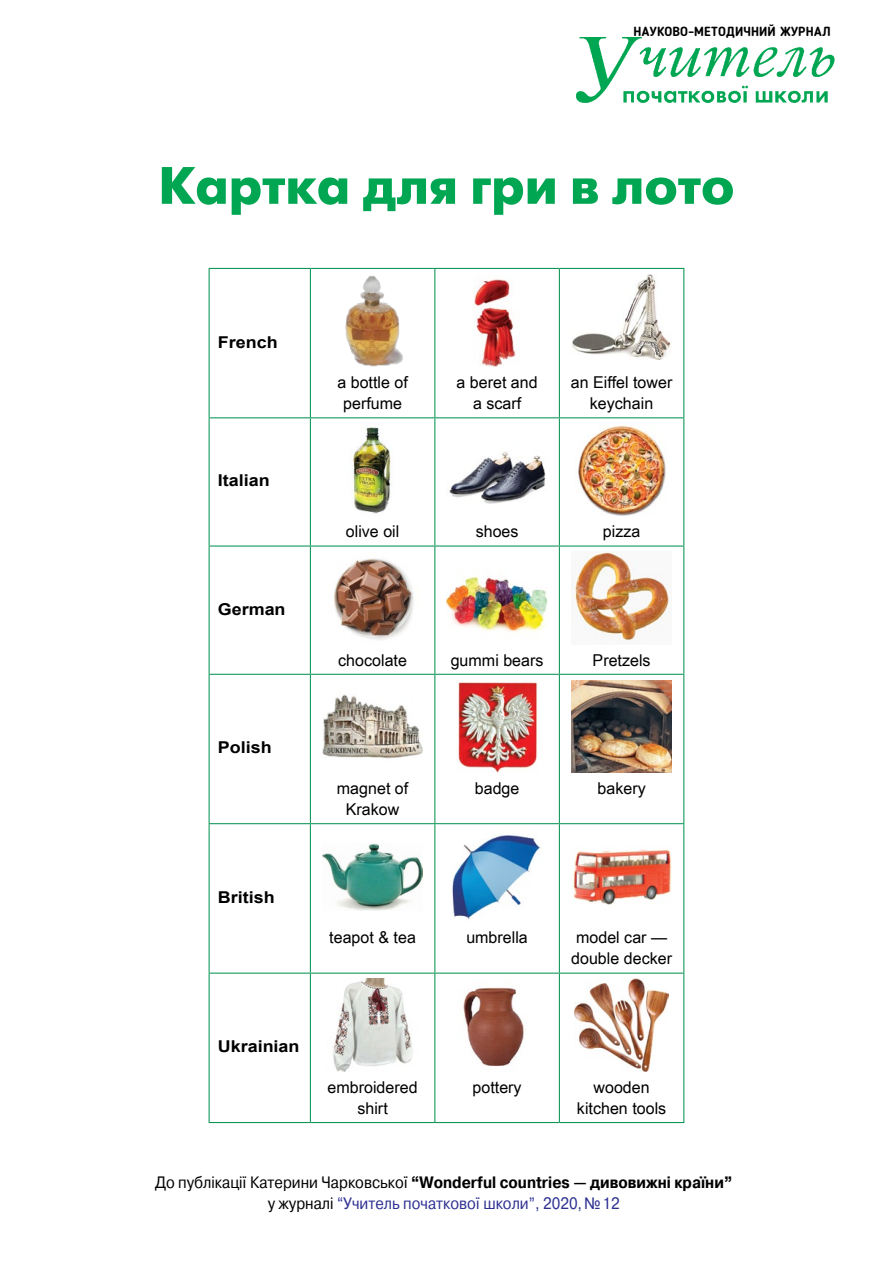
<style>
.page{position:relative;width:893px;height:1263px;background:#fff}
.page>*{position:absolute;margin:0;border:0;box-sizing:border-box;transform-origin:0 0}
.Подзаголовок2__копия{font:700 52.5px "Futuris C";color:#00a651}
.t1{font:16.5px/21.5px "Pragmatica C";color:#000;text-align:center;scale:.9 1}
.Текст_-табл{font:16.35px/21.1px "Arial Narrow";color:#000;text-align:center;scale:1.2 1}
.Текст_-табл-2{font:700 16.35px "Arial";color:#000;scale:1.1 1}
.t2{font:700 12.9px "Blogger Sans";letter-spacing:.02em;color:#000}
.s1{font-weight:700}
.s2{color:#2e3092}
</style>
<div class="page">
<img style="left:576px;top:38px;width:259px;height:65px">
<hr style="left:209px;top:268px;width:101px;height:1px;background:#00904d">
<hr style="left:209px;top:269px;width:1px;height:148px;background:#00904d">
<hr style="left:310px;top:268px;width:125px;height:1px;background:#00904d">
<hr style="left:310px;top:269px;width:1px;height:148px;background:#00904d">
<hr style="left:435px;top:268px;width:124px;height:1px;background:#00904d">
<hr style="left:434px;top:269px;width:1px;height:148px;background:#00904d">
<hr style="left:559px;top:268px;width:125px;height:1px;background:#00904d">
<hr style="left:559px;top:269px;width:1px;height:148px;background:#00904d">
<hr style="left:683px;top:269px;width:1px;height:148px;background:#00904d">
<hr style="left:209px;top:417px;width:101px;height:1px;background:#00904d">
<hr style="left:209px;top:418px;width:1px;height:127px;background:#00904d">
<hr style="left:310px;top:417px;width:125px;height:1px;background:#00904d">
<hr style="left:310px;top:418px;width:1px;height:127px;background:#00904d">
<hr style="left:435px;top:417px;width:124px;height:1px;background:#00904d">
<hr style="left:434px;top:418px;width:1px;height:127px;background:#00904d">
<hr style="left:559px;top:417px;width:125px;height:1px;background:#00904d">
<hr style="left:559px;top:418px;width:1px;height:127px;background:#00904d">
<hr style="left:683px;top:418px;width:1px;height:127px;background:#00904d">
<hr style="left:209px;top:545px;width:101px;height:2px;background:#00904d">
<hr style="left:209px;top:547px;width:1px;height:127px;background:#00904d">
<hr style="left:310px;top:545px;width:125px;height:2px;background:#00904d">
<hr style="left:310px;top:547px;width:1px;height:127px;background:#00904d">
<hr style="left:435px;top:545px;width:124px;height:2px;background:#00904d">
<hr style="left:434px;top:547px;width:1px;height:127px;background:#00904d">
<hr style="left:559px;top:545px;width:125px;height:2px;background:#00904d">
<hr style="left:559px;top:547px;width:1px;height:127px;background:#00904d">
<hr style="left:683px;top:547px;width:1px;height:127px;background:#00904d">
<hr style="left:209px;top:674px;width:101px;height:1px;background:#00904d">
<hr style="left:209px;top:675px;width:1px;height:148px;background:#00904d">
<hr style="left:310px;top:674px;width:125px;height:1px;background:#00904d">
<hr style="left:310px;top:675px;width:1px;height:148px;background:#00904d">
<hr style="left:435px;top:674px;width:124px;height:1px;background:#00904d">
<hr style="left:434px;top:675px;width:1px;height:148px;background:#00904d">
<hr style="left:559px;top:674px;width:125px;height:1px;background:#00904d">
<hr style="left:559px;top:675px;width:1px;height:148px;background:#00904d">
<hr style="left:683px;top:675px;width:1px;height:148px;background:#00904d">
<hr style="left:209px;top:823px;width:101px;height:1px;background:#00904d">
<hr style="left:209px;top:824px;width:1px;height:149px;background:#00904d">
<hr style="left:310px;top:823px;width:125px;height:1px;background:#00904d">
<hr style="left:310px;top:824px;width:1px;height:149px;background:#00904d">
<hr style="left:435px;top:823px;width:124px;height:1px;background:#00904d">
<hr style="left:434px;top:824px;width:1px;height:149px;background:#00904d">
<hr style="left:559px;top:823px;width:125px;height:1px;background:#00904d">
<hr style="left:559px;top:824px;width:1px;height:149px;background:#00904d">
<hr style="left:683px;top:824px;width:1px;height:149px;background:#00904d">
<hr style="left:209px;top:973px;width:101px;height:1px;background:#00904d">
<hr style="left:209px;top:974px;width:1px;height:148px;background:#00904d">
<hr style="left:310px;top:973px;width:125px;height:1px;background:#00904d">
<hr style="left:310px;top:974px;width:1px;height:148px;background:#00904d">
<hr style="left:435px;top:973px;width:124px;height:1px;background:#00904d">
<hr style="left:434px;top:974px;width:1px;height:148px;background:#00904d">
<hr style="left:559px;top:973px;width:125px;height:1px;background:#00904d">
<hr style="left:559px;top:974px;width:1px;height:148px;background:#00904d">
<hr style="left:683px;top:974px;width:1px;height:148px;background:#00904d">
<hr style="left:209px;top:1122px;width:101px;height:1px;background:#00904d">
<hr style="left:310px;top:1122px;width:125px;height:1px;background:#00904d">
<hr style="left:435px;top:1122px;width:124px;height:1px;background:#00904d">
<hr style="left:559px;top:1122px;width:125px;height:1px;background:#00904d">
<img style="left:345px;top:275px;width:58px;height:92px">
<img style="left:474px;top:279px;width:42px;height:88px">
<img style="left:571px;top:274px;width:100px;height:86px">
<img style="left:352px;top:427px;width:40px;height:87px">
<img style="left:449px;top:452px;width:97px;height:52px">
<img style="left:577px;top:425px;width:89px;height:91px">
<img style="left:334px;top:558px;width:80px;height:82px">
<img style="left:447px;top:576px;width:100px;height:57px">
<img style="left:571px;top:552px;width:101px;height:90px">
<img style="left:322px;top:694px;width:101px;height:65px">
<img style="left:458px;top:682px;width:80px;height:90px">
<img style="left:571px;top:680px;width:101px;height:92px">
<img style="left:322px;top:843px;width:101px;height:68px">
<img style="left:452px;top:835px;width:91px;height:84px">
<img style="left:573px;top:849px;width:99px;height:56px">
<img style="left:333px;top:979px;width:80px;height:92px">
<img style="left:463px;top:987px;width:61px;height:80px">
<img style="left:575px;top:979px;width:93px;height:92px">
<p class="t2" style="left:633px;top:24px;width:199px">НАУКОВО-МЕТОДИЧНИЙ ЖУРНАЛ</p>
<p class="Подзаголовок2__копия" style="left:158px;top:156px;width:577px">Картка для гри в лото</p>
<p class="Текст_-табл-2" style="left:218px;top:330px;width:56px">French</p>
<p class="Текст_-табл-2" style="left:218px;top:469px;width:49px">Italian</p>
<p class="Текст_-табл-2" style="left:218px;top:597px;width:63px">German</p>
<p class="Текст_-табл-2" style="left:218px;top:736px;width:50px">Polish</p>
<p class="Текст_-табл-2" style="left:218px;top:886px;width:53px">British</p>
<p class="Текст_-табл" style="left:337px;top:371px;width:60px">a bottle of perfume</p>
<p class="Текст_-табл" style="left:456px;top:371px;width:69px">a beret and a scarf</p>
<p class="Текст_-табл" style="left:571px;top:371px;width:86px">an Eiffel tower keychain</p>
<p class="Текст_-табл" style="left:346px;top:520px;width:46px">olive oil</p>
<p class="Текст_-табл" style="left:476px;top:520px;width:37px">shoes</p>
<p class="Текст_-табл" style="left:603px;top:520px;width:33px">pizza</p>
<p class="Текст_-табл" style="left:338px;top:649px;width:59px">chocolate</p>
<p class="Текст_-табл" style="left:451px;top:649px;width:79px">gummi bears</p>
<p class="Текст_-табл" style="left:593px;top:649px;width:50px">Pretzels</p>
<p class="Текст_-табл" style="left:337px;top:777px;width:61px">magnet of<br>Krakow</p>
<p class="Текст_-табл" style="left:475px;top:777px;width:39px">badge</p>
<p class="Текст_-табл" style="left:597px;top:777px;width:42px">bakery</p>
<p class="Текст_-табл" style="left:329px;top:926px;width:74px">teapot &amp; tea</p>
<p class="Текст_-табл" style="left:466px;top:926px;width:53px">umbrella</p>
<p class="Текст_-табл" style="left:571px;top:926px;width:86px">model car — double decker</p>
<p class="Текст_-табл-2" style="left:218px;top:1035px;width:76px">Ukrainian</p>
<p class="Текст_-табл" style="left:328px;top:1076px;width:77px">embroidered shirt</p>
<p class="Текст_-табл" style="left:473px;top:1076px;width:42px">pottery</p>
<p class="Текст_-табл" style="left:577px;top:1076px;width:76px">wooden kitchen tools</p>
<p class="t1" style="left:155px;top:1171px;width:643px">До публікації Катерини Чарковської <span class="s1">“Wonderful countries — дивовижні країни” </span>у журналі <span class="s2">“Учитель початкової школи”, 2020,№12</span></p>
</div>
